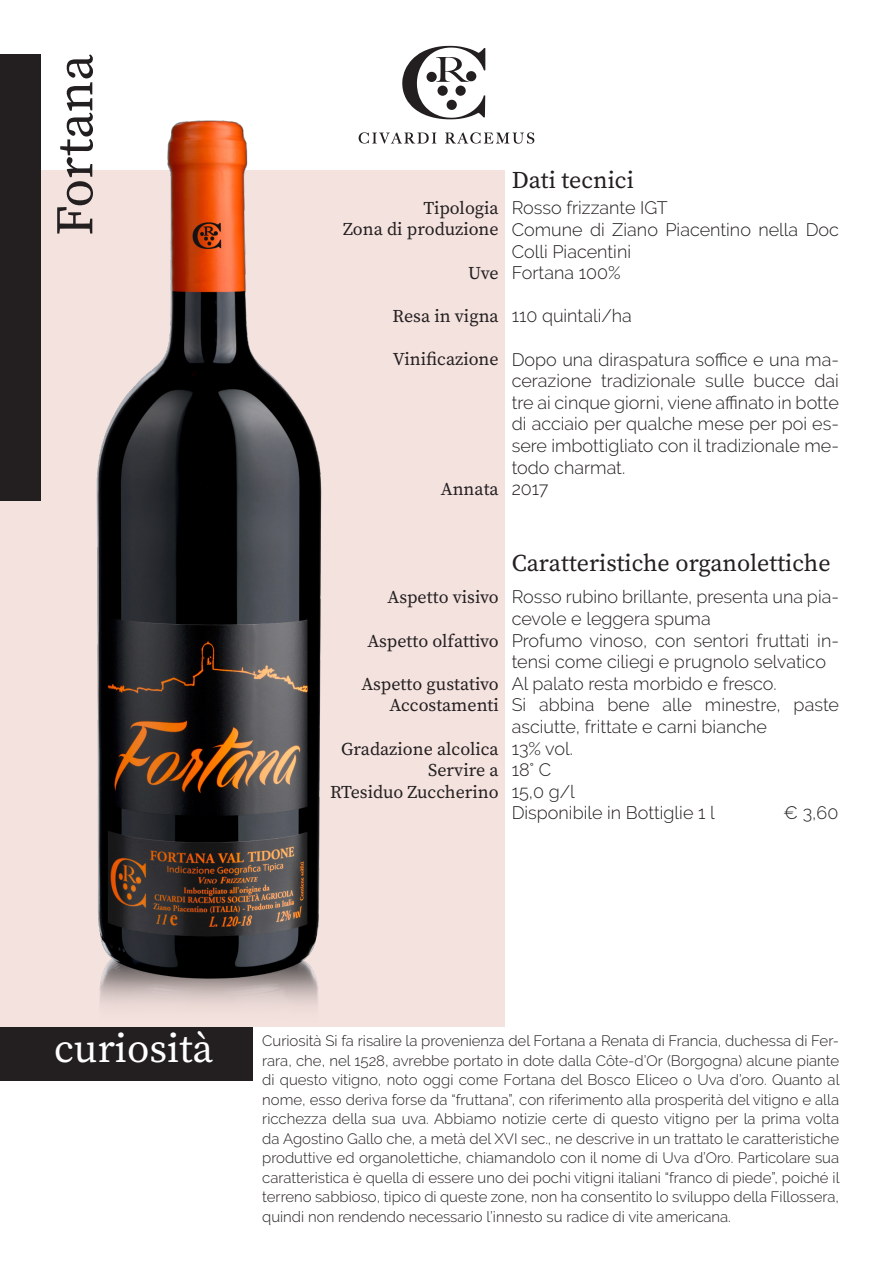
<style>
.page{position:relative;width:893px;height:1263px;background:#fff}
.page>*{position:absolute;margin:0;border:0;box-sizing:border-box;transform-origin:0 0}
.Intestazione_pagina{font:52.5px "Source Serif Pro";color:#231f20}
.Intestazione_pagina-2{font:40.8px "Source Serif Pro";color:#fff}
.Intestazione_pagina-3{font:24px "Source Serif Pro";color:#231f20}
.t1{font:300 18px/21.6px "Raleway";color:#231f20}
.Intestazione_pagina-4{font:18px "Source Serif Pro";color:#231f20}
.t2{font:300 15px/19.5px "Raleway";color:#231f20;text-align:justify}
</style>
<div class="page">
<div style="left:0;top:170px;width:505px;height:857px;background:#f4e2de"></div>
<svg style="left:402px;top:46px;width:83px;height:73px"></svg>
<svg style="left:359px;top:132px;width:77px;height:12px"></svg>
<svg style="left:445px;top:132px;width:89px;height:12px"></svg>
<img style="left:96px;top:120px;width:226px;height:886px">
<div style="left:0;top:54px;width:41px;height:447px;background:#231f20"></div>
<div style="left:0;top:1027px;width:252px;height:53px;background:#231f20"></div>
<p class="Intestazione_pagina" style="left:40px;top:236px;width:183px;rotate:-90deg">Fortana</p>
<p class="Intestazione_pagina-4" style="left:423px;top:196px;width:77px">Tipologia</p>
<p class="Intestazione_pagina-4" style="left:343px;top:217px;width:157px">Zona di produzione</p>
<p class="Intestazione_pagina-4" style="left:468px;top:261px;width:32px">Uve</p>
<p class="Intestazione_pagina-4" style="left:393px;top:304px;width:108px">Resa in vigna</p>
<p class="Intestazione_pagina-4" style="left:393px;top:347px;width:107px">Vinificazione</p>
<p class="Intestazione_pagina-4" style="left:441px;top:477px;width:59px">Annata</p>
<p class="Intestazione_pagina-3" style="left:512px;top:164px;width:124px">Dati tecnici</p>
<p class="t1" style="left:512px;top:197px;width:158px">Rosso frizzante IGT</p>
<p class="t1" style="left:512px;top:219px;width:329px">Comune di Ziano Piacentino nella Doc<br>Colli Piacentini</p>
<p class="t1" style="left:512px;top:262px;width:110px">Fortana 100%</p>
<p class="t1" style="left:512px;top:305px;width:122px">110 quintali/ha</p>
<p class="t1" style="left:512px;top:348px;width:329px;text-align:justify">Dopo una diraspatura soffice e una ma&shy;cerazione tradizionale sulle bucce dai tre ai cinque giorni, viene affinato in botte</p>
<p class="t1" style="left:512px;top:413px;width:329px;text-align:justify">di acciaio per qualche mese per poi es&shy;sere imbottigliato con il tradizionale me&shy;todo charmat.</p>
<p class="t1" style="left:512px;top:478px;width:38px">2017</p>
<p class="Intestazione_pagina-4" style="left:388px;top:585px;width:113px">Aspetto visivo</p>
<p class="Intestazione_pagina-4" style="left:367px;top:628px;width:133px">Aspetto olfattivo</p>
<p class="Intestazione_pagina-4" style="left:361px;top:672px;width:139px">Aspetto gustativo</p>
<p class="Intestazione_pagina-4" style="left:389px;top:693px;width:111px">Accostamenti</p>
<p class="Intestazione_pagina-4" style="left:341px;top:736px;width:159px">Gradazione alcolica</p>
<p class="Intestazione_pagina-4" style="left:428px;top:758px;width:72px">Servire a</p>
<p class="Intestazione_pagina-4" style="left:330px;top:780px;width:170px">RTesiduo Zuccherino</p>
<p class="Intestazione_pagina-3" style="left:512px;top:546px;width:320px">Caratteristiche organolettiche</p>
<p class="t1" style="left:512px;top:586px;width:329px">Rosso rubino brillante, presenta una pia&shy;cevole e leggera spuma</p>
<p class="t1" style="left:512px;top:629px;width:329px">Profumo vinoso, con sentori fruttati in&shy;tensi come ciliegi e prugnolo selvatico</p>
<p class="t1" style="left:512px;top:672px;width:267px">Al palato resta morbido e fresco.</p>
<p class="t1" style="left:512px;top:694px;width:329px">Si abbina bene alle minestre, paste asciutte, frittate e carni bianche</p>
<p class="t1" style="left:512px;top:737px;width:63px">13% vol.</p>
<p class="t1" style="left:512px;top:759px;width:41px">18° C</p>
<p class="t1" style="left:512px;top:780px;width:65px">15,0 g/l</p>
<p class="t1" style="left:512px;top:802px;width:205px">Disponibile in Bottiglie 1 l</p>
<p class="t1" style="left:784px;top:802px;width:56px">€ 3,60</p>
<p class="Intestazione_pagina-2" style="left:54px;top:1021px;width:161px">curiosità</p>
<p class="t2" style="left:262px;top:1031px;width:579px">Curiosità Si fa risalire la provenienza del Fortana a Renata di Francia, duchessa di Fer&shy;rara, che, nel 1528, avrebbe portato in dote dalla Côte-d’Or (Borgogna) alcune piante di questo vitigno, noto oggi come Fortana del Bosco Eliceo o Uva d’oro. Quanto al nome, esso deriva forse da “fruttana”, con riferimento alla prosperità del vitigno e alla ricchezza della sua uva. Abbiamo notizie certe di questo vitigno per la prima volta da Agostino Gallo che, a metà del XVI sec., ne descrive in un trattato le caratteristiche</p>
<p class="t2" style="left:262px;top:1148px;width:579px">produttive ed organolettiche, chiamandolo con il nome di Uva d’Oro. Particolare sua caratteristica è quella di essere uno dei pochi vitigni italiani “franco di piede”, poiché il terreno sabbioso, tipico di queste zone, non ha consentito lo sviluppo della Fillossera, quindi non rendendo necessario l’innesto su radice di vite americana.</p>
</div>
